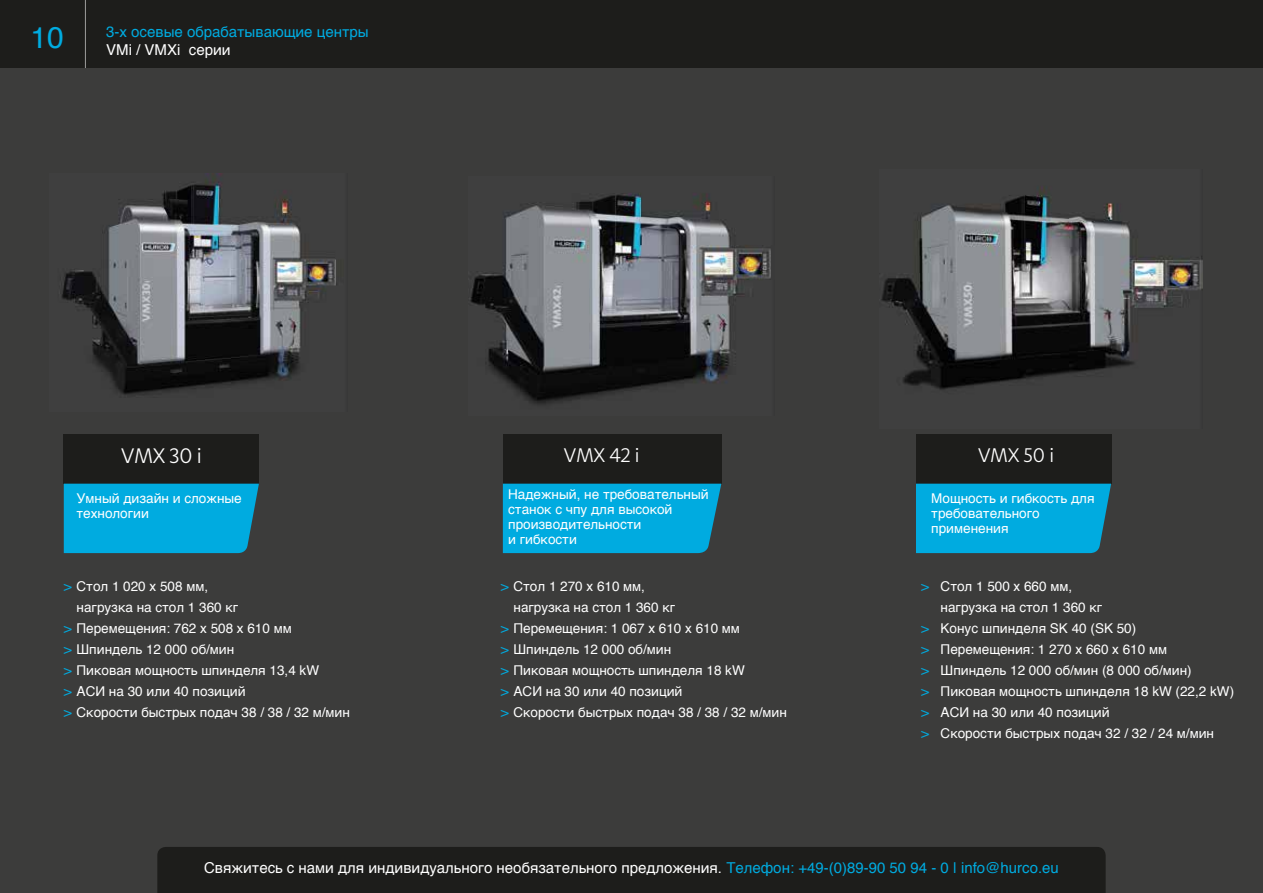
<style>
.page{position:relative;width:1263px;height:893px;background:#fff}
.page>*{position:absolute;margin:0;border:0;box-sizing:border-box;transform-origin:0 0}
.t1{font:30px "Helvetica";color:#00abe0}
.t2{font:24px "Karbon";color:#fff}
.t3{font:22.5px "Karbon";color:#fff}
.t4{font:15px "Helvetica";color:#fff}
.t5{font:15px "Helvetica";color:#00abe0}
.t6{font:13.5px/15px "Helvetica";color:#fff}
.s1{color:#00abe0}
</style>
<div class="page">
<div style="left:0;top:68px;width:1263px;height:825px;background:#3c3c3b"></div>
<div style="left:0;top:0;width:1263px;height:68px;background:#1d1d1b"></div>
<hr style="left:85px;top:0;width:1px;height:68px;background:#9d9d9c">
<div style="left:157px;top:847px;width:949px;height:46px;background:#1d1d1b"></div>
<div style="left:916px;top:434px;width:195px;height:50px;background:#1d1d1b"></div>
<div style="left:916px;top:484px;width:195px;height:69px;background:#00abe0"></div>
<div style="left:503px;top:434px;width:218px;height:50px;background:#1d1d1b"></div>
<div style="left:503px;top:484px;width:218px;height:69px;background:#00abe0"></div>
<div style="left:64px;top:434px;width:195px;height:50px;background:#1d1d1b"></div>
<div style="left:64px;top:484px;width:195px;height:69px;background:#00abe0"></div>
<img style="left:881px;top:187px;width:321px;height:203px">
<img style="left:469px;top:193px;width:302px;height:211px">
<img style="left:59px;top:173px;width:277px;height:222px">
<h1 class="t1" style="left:30px;top:14px;width:35px">10</h1>
<p class="t5" style="left:106px;top:20px;width:264px">3-х осевые обрабатывающие центры</p>
<p class="t4" style="left:106px;top:38px;width:126px">VMi / VMXi серии</p>
<h2 class="t2" style="left:121px;top:442px;width:82px">VMX 30 i</h2>
<h3 class="t3" style="left:564px;top:443px;width:77px">VMX 42 i</h3>
<h3 class="t3" style="left:978px;top:443px;width:77px">VMX 50 i</h3>
<p class="t6" style="left:77px;top:492px;width:167px">Умный дизайн и сложные технологии</p>
<p class="t6" style="left:508px;top:487px;width:202px">Надежный, не требовательный станок с чпу для высокой производительности<br>и гибкости</p>
<p class="t6" style="left:931px;top:492px;width:165px">Мощность и гибкость для требовательного применения</p>
<p class="t6" style="left:64px;top:579px;width:146px"><span class="s1">&gt;</span> Стол 1 020 x 508 мм,</p>
<p class="t6" style="left:77px;top:600px;width:163px">нагрузка на стол 1 360 кг</p>
<p class="t6" style="left:64px;top:621px;width:229px"><span class="s1">&gt;</span> Перемещения: 762 x 508 x 610 мм</p>
<p class="t6" style="left:64px;top:642px;width:172px"><span class="s1">&gt;</span> Шпиндель 12 000 об/мин</p>
<p class="t6" style="left:64px;top:663px;width:257px"><span class="s1">&gt;</span> Пиковая мощность шпинделя 13,4 kW</p>
<p class="t6" style="left:64px;top:684px;width:183px"><span class="s1">&gt;</span> АСИ на 30 или 40 позиций</p>
<p class="t6" style="left:64px;top:705px;width:288px"><span class="s1">&gt;</span> Скорости быстрых подач 38 / 38 / 32 м/мин</p>
<p class="t6" style="left:501px;top:579px;width:146px"><span class="s1">&gt;</span> Стол 1 270 x 610 мм,</p>
<p class="t6" style="left:513px;top:600px;width:163px">нагрузка на стол 1 360 кг</p>
<p class="t6" style="left:501px;top:621px;width:241px"><span class="s1">&gt;</span> Перемещения: 1 067 x 610 x 610 мм</p>
<p class="t6" style="left:501px;top:642px;width:172px"><span class="s1">&gt;</span> Шпиндель 12 000 об/мин</p>
<p class="t6" style="left:501px;top:663px;width:246px"><span class="s1">&gt;</span> Пиковая мощность шпинделя 18 kW</p>
<p class="t6" style="left:501px;top:684px;width:183px"><span class="s1">&gt;</span> АСИ на 30 или 40 позиций</p>
<p class="t6" style="left:501px;top:705px;width:288px"><span class="s1">&gt;</span> Скорости быстрых подач 38 / 38 / 32 м/мин</p>
<p class="t6" style="left:921px;top:579px;width:153px"><span class="s1">&gt;</span> Стол 1 500 x 660 мм,</p>
<p class="t6" style="left:940px;top:600px;width:163px">нагрузка на стол 1 360 кг</p>
<p class="t6" style="left:921px;top:621px;width:217px"><span class="s1">&gt;</span> Конус шпинделя SK 40 (SK 50)</p>
<p class="t6" style="left:921px;top:642px;width:247px"><span class="s1">&gt;</span> Перемещения: 1 270 x 660 x 610 мм</p>
<p class="t6" style="left:921px;top:663px;width:272px"><span class="s1">&gt;</span> Шпиндель 12 000 об/мин (8 000 об/мин)</p>
<p class="t6" style="left:921px;top:684px;width:315px"><span class="s1">&gt;</span> Пиковая мощность шпинделя 18 kW (22,2 kW)</p>
<p class="t6" style="left:921px;top:705px;width:190px"><span class="s1">&gt;</span> АСИ на 30 или 40 позиций</p>
<p class="t6" style="left:921px;top:726px;width:294px"><span class="s1">&gt;</span> Скорости быстрых подач 32 / 32 / 24 м/мин</p>
<p class="t4" style="left:204px;top:856px;width:856px">Свяжитесь с нами для индивидуального необязательного предложения. <span class="s1">Телефон: +49-(0)89-90 50 94 - 0 | info@hurco.eu</span></p>
</div>
